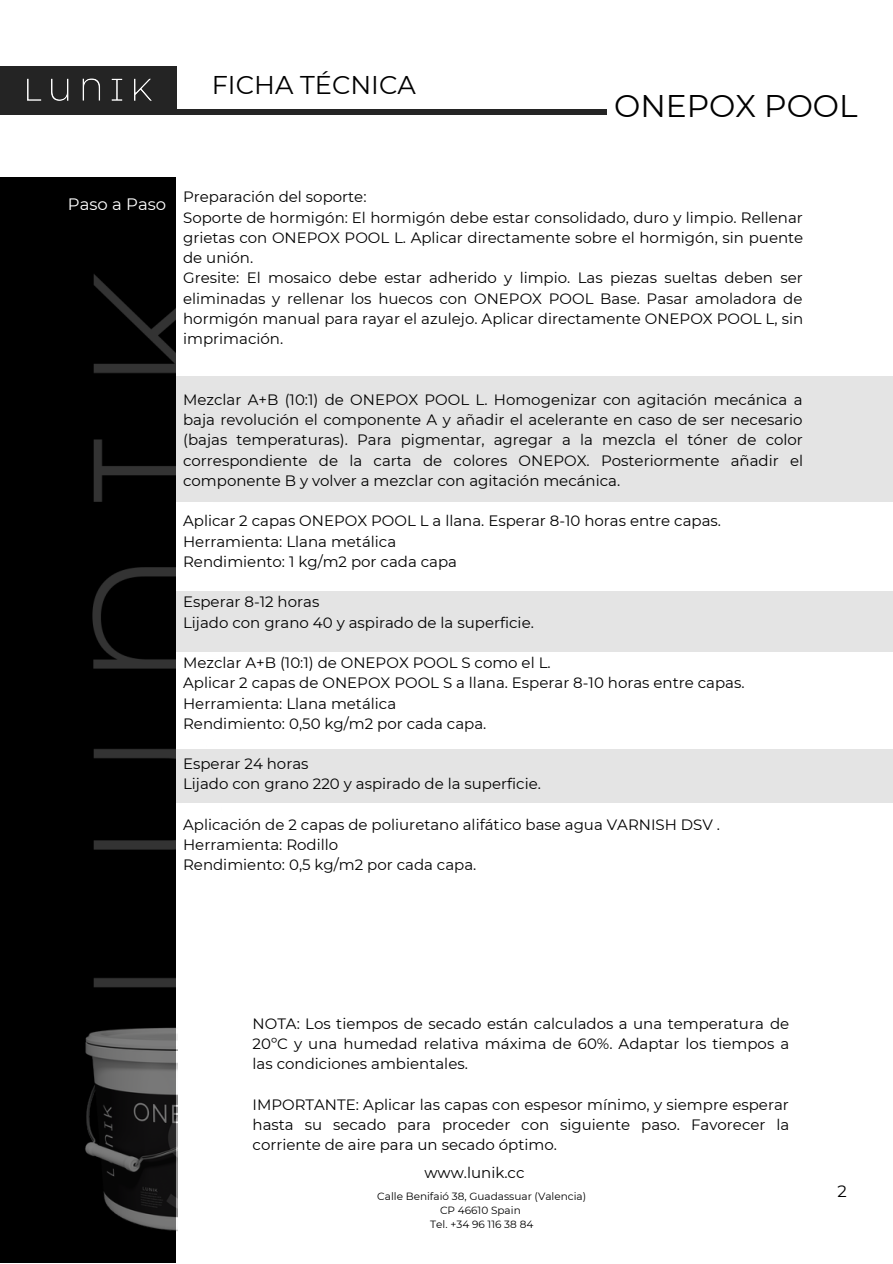
<style>
.page{position:relative;width:893px;height:1264px;background:#fff}
.page>*{position:absolute;margin:0;border:0;box-sizing:border-box;transform-origin:0 0}
.t1{font:31.2px "Montserrat";color:#000}
.t2{font:25.65px "Montserrat";color:#000}
.t3{font:16.5px "Montserrat";color:#fff}
.t4{font:16.5px "Montserrat";color:#000}
.t5{font:15px/20.2px "Montserrat";color:#000;text-align:justify}
.t6{font:10.5px "Montserrat";color:#000}
</style>
<div class="page">
<div style="left:0;top:110px;width:606px;height:5px;background:#242424"></div>
<div style="left:0;top:176px;width:176px;height:1086px;background:#000"></div>
<img style="left:92px;top:274px;width:335px;height:797px">
<img style="left:85px;top:1024px;width:92px;height:207px">
<div style="left:177px;top:376px;width:715px;height:125px;background:#e4e4e4"></div>
<div style="left:177px;top:591px;width:715px;height:60px;background:#e4e4e4"></div>
<div style="left:177px;top:749px;width:715px;height:54px;background:#e4e4e4"></div>
<div style="left:0;top:66px;width:177px;height:47px;background:#242424"></div>
<img style="left:27px;top:78px;width:125px;height:23px">
<p class="t2" style="left:212px;top:69px;width:206px">FICHA TÉCNICA</p>
<p class="t1" style="left:614px;top:87px;width:245px">ONEPOX POOL</p>
<p class="t3" style="left:68px;top:194px;width:100px">Paso a Paso</p>
<p class="t5" style="left:183px;top:187px;width:185px">Preparación del soporte:</p>
<p class="t5" style="left:183px;top:207px;width:621px">Soporte de hormigón: El hormigón debe estar consolidado, duro y limpio. Rellenar grietas con ONEPOX POOL L. Aplicar directamente sobre el hormigón, sin puente de unión.</p>
<p class="t5" style="left:183px;top:268px;width:621px">Gresite: El mosaico debe estar adherido y limpio. Las piezas sueltas deben ser eliminadas y rellenar los huecos con ONEPOX POOL Base. Pasar amoladora de hormigón manual para rayar el azulejo. Aplicar directamente ONEPOX POOL L, sin imprimación.</p>
<p class="t5" style="left:183px;top:389px;width:621px">Mezclar A+B (10:1) de ONEPOX POOL L. Homogenizar con agitación mecánica a baja revolución el componente A y añadir el acelerante en caso de ser necesario (bajas temperaturas). Para pigmentar, agregar a la mezcla el tóner de color correspondiente de la carta de colores ONEPOX. Posteriormente añadir el componente B y volver a mezclar con agitación mecánica.</p>
<p class="t5" style="left:183px;top:511px;width:539px">Aplicar 2 capas ONEPOX POOL L a llana. Esperar 8-10 horas entre capas.</p>
<p class="t5" style="left:183px;top:531px;width:215px">Herramienta: Llana metálica</p>
<p class="t5" style="left:183px;top:551px;width:275px">Rendimiento: 1 kg/m2 por cada capa</p>
<p class="t5" style="left:183px;top:592px;width:138px">Esperar 8-12 horas</p>
<p class="t5" style="left:183px;top:612px;width:352px">Lijado con grano 40 y aspirado de la superficie.</p>
<p class="t5" style="left:183px;top:652px;width:369px">Mezclar A+B (10:1) de ONEPOX POOL S como el L.</p>
<p class="t5" style="left:183px;top:672px;width:563px">Aplicar 2 capas de ONEPOX POOL S a llana. Esperar 8-10 horas entre capas.</p>
<p class="t5" style="left:183px;top:693px;width:215px">Herramienta: Llana metálica</p>
<p class="t5" style="left:183px;top:713px;width:305px">Rendimiento: 0,50 kg/m2 por cada capa.</p>
<p class="t5" style="left:183px;top:753px;width:127px">Esperar 24 horas</p>
<p class="t5" style="left:183px;top:774px;width:359px">Lijado con grano 220 y aspirado de la superficie.</p>
<p class="t5" style="left:183px;top:814px;width:538px">Aplicación de 2 capas de poliuretano alifático base agua VARNISH DSV .</p>
<p class="t5" style="left:183px;top:834px;width:157px">Herramienta: Rodillo</p>
<p class="t5" style="left:183px;top:855px;width:295px">Rendimiento: 0,5 kg/m2 por cada capa.</p>
<p class="t5" style="left:252px;top:1013px;width:538px">NOTA: Los tiempos de secado están calculados a una temperatura de 20ºC y una humedad relativa máxima de 60%. Adaptar los tiempos a las condiciones ambientales.</p>
<p class="t5" style="left:252px;top:1094px;width:538px">IMPORTANTE: Aplicar las capas con espesor mínimo, y siempre esperar hasta su secado para proceder con siguiente paso. Favorecer la corriente de aire para un secado óptimo.</p>
<p class="t5" style="left:424px;top:1162px;width:102px">www.lunik.cc</p>
<p class="t6" style="left:377px;top:1190px;width:210px">Calle Benifaió 38, Guadassuar (Valencia)</p>
<p class="t6" style="left:440px;top:1204px;width:82px">CP 46610 Spain</p>
<p class="t6" style="left:430px;top:1218px;width:105px">Tel. +34 96 116 38 84</p>
<p class="t4" style="left:837px;top:1181px;width:11px">2</p>
</div>
